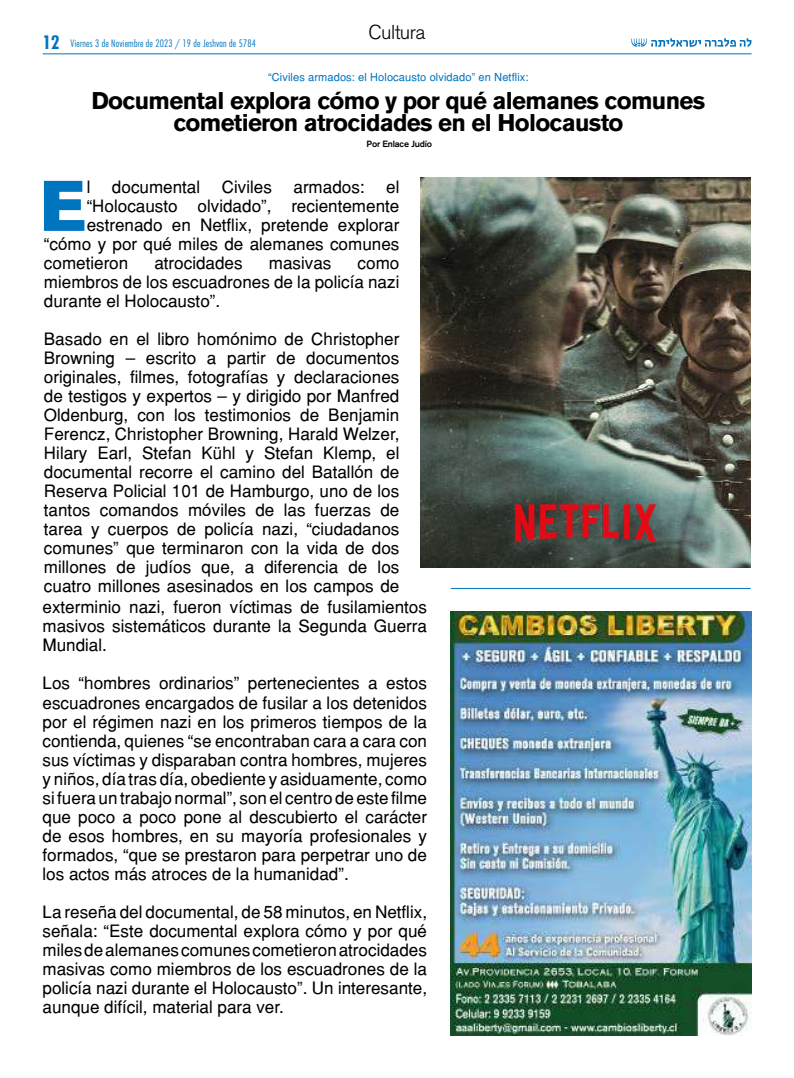
<style>
.page{position:relative;width:794px;height:1078px;background:#fff}
.page>*{position:absolute;margin:0;border:0;box-sizing:border-box;transform-origin:0 0}
.t1{font:70.8px "Akzidenz Grotesk BQ Super";color:#0075bf}
.t2{font:700 24px/22px "Akzidenz Grotesk BQ";letter-spacing:-.03em;color:#000;text-align:center}
.t3{font:300 20px "Akzidenz Grotesk BQ";letter-spacing:-.03em;color:#000}
.t4{font:17px/19px "Helvetica";color:#000;text-align:justify}
.t5{font:11px "Helvetica";letter-spacing:.01em;color:#0075bf}
.t6{font:300 condensed 10px "Futura Std";letter-spacing:.02em;color:#0075bf}
.t7{font:500 9px "Akzidenz Grotesk BQ";letter-spacing:-.02em;color:#000}
.s1{font-weight:700;font-size:18px}
</style>
<div class="page">
<img style="left:450px;top:611px;width:301px;height:424px">
<hr style="left:451px;top:587px;width:300px;height:1px;background:#0075bf">
<img style="left:420px;top:177px;width:330px;height:390px">
<img style="left:499px;top:472px;width:172px;height:96px">
<hr style="left:43px;top:53px;width:708px;height:1px;background:#0075bf">
<svg style="left:631px;top:38px;width:120px;height:9px"></svg>
<p class="t6" style="left:43px;top:38px;width:215px"><span class="s1">12</span> Viernes 3 de Noviembre de 2023 / 19 de Jeshvan de 5784</p>
<p class="t3" style="left:368px;top:21px;width:58px">Cultura</p>
<p class="t5" style="left:268px;top:70px;width:262px">“Civiles armados: el Holocausto olvidado” en Netflix:</p>
<h2 class="t2" style="left:92px;top:90px;width:615px">Documental explora cómo y por qué alemanes comunes cometieron atrocidades en el Holocausto</h2>
<p class="t7" style="left:366px;top:138px;width:67px">Por Enlace Judío</p>
<h1 class="t1" style="left:41px;top:165px;width:46px">E</h1>
<p class="t4" style="left:87px;top:177px;width:5px">l</p>
<p class="t4" style="left:112px;top:177px;width:90px">documental</p>
<p class="t4" style="left:222px;top:177px;width:52px">Civiles</p>
<p class="t4" style="left:293px;top:177px;width:73px">armados:</p>
<p class="t4" style="left:386px;top:177px;width:15px">el</p>
<p class="t4" style="left:87px;top:196px;width:314px">“Holocausto olvidado”, recientemente</p>
<p class="t4" style="left:87px;top:215px;width:314px">estrenado en Netflix, pretende explorar</p>
<p class="t4" style="left:44px;top:234px;width:357px">“cómo y por qué miles de alemanes comunes</p>
<p class="t4" style="left:44px;top:253px;width:86px">cometieron</p>
<p class="t4" style="left:154px;top:253px;width:90px">atrocidades</p>
<p class="t4" style="left:269px;top:253px;width:64px">masivas</p>
<p class="t4" style="left:44px;top:253px;width:357px;text-indent:314px">como miembros de los escuadrones de la policía nazi durante el Holocausto”.</p>
<p class="t4" style="left:44px;top:329px;width:357px">Basado en el libro homónimo de Christopher Browning – escrito a partir de documentos originales, filmes, fotografías y declaraciones de testigos y expertos – y dirigido por Manfred Oldenburg, con los testimonios de Benjamin Ferencz, Christopher Browning, Harald Welzer, Hilary Earl, Stefan Kühl y Stefan Klemp, el documental recorre el camino del Batallón de Reserva Policial 101 de Hamburgo, uno de los tantos comandos móviles de las fuerzas de tarea y cuerpos de policía nazi, “ciudadanos comunes” que terminaron con la vida de dos millones de judíos que, a diferencia de los cuatro millones asesinados en los campos de</p>
<p class="t4" style="left:43px;top:597px;width:386px">exterminio nazi, fueron víctimas de fusilamientos masivos sistemáticos durante la Segunda Guerra Mundial.</p>
<p class="t4" style="left:43px;top:673px;width:386px">Los “hombres ordinarios” pertenecientes a estos escuadrones encargados de fusilar a los detenidos por el régimen nazi en los primeros tiempos de la contienda, quienes “se encontraban cara a cara con sus víctimas y disparaban contra hombres, mujeres y niños, día tras día, obediente y asiduamente, como si fuera un trabajo normal”, son el centro de este filme que poco a poco pone al descubierto el carácter de esos hombres, en su mayoría profesionales y formados, “que se prestaron para perpetrar uno de los actos más atroces de la humanidad”.</p>
<p class="t4" style="left:43px;top:901px;width:386px">La reseña del documental, de 58 minutos, en Netflix, señala: “Este documental explora cómo y por qué miles de alemanes comunes cometieron atrocidades masivas como miembros de los escuadrones de la policía nazi durante el Holocausto”. Un interesante, aunque difícil, material para ver.</p>
</div>
